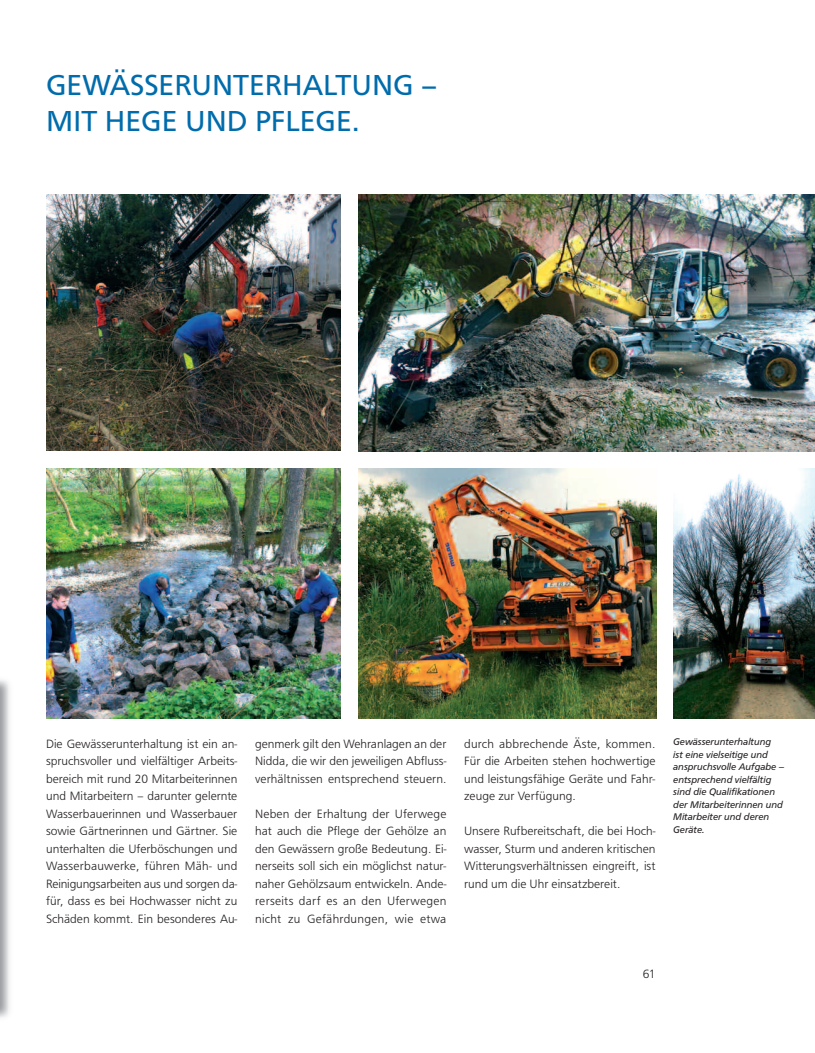
<style>
.page{position:relative;width:815px;height:1053px;background:#fff}
.page>*{position:absolute;margin:0;border:0;box-sizing:border-box;transform-origin:0 0}
.t1{font:30px/36px "Front Page";color:#006cac}
.t2{font:300 12.5px/17.5px "Front Page";color:#231f20;text-align:justify}
.t3{font:italic 10px/12.5px "Front Page";color:#231f20}
</style>
<div class="page">
<img style="left:46px;top:195px;width:294px;height:256px">
<img style="left:358px;top:468px;width:298px;height:250px">
<img style="left:358px;top:195px;width:457px;height:256px">
<img style="left:46px;top:468px;width:294px;height:250px">
<img style="left:673px;top:469px;width:142px;height:249px">
<img style="left:0;top:680px;width:10px;height:338px">
<h1 class="t1" style="left:46px;top:69px;width:393px">GEWÄSSERUNTERHALTUNG –<br>MIT HEGE UND PFLEGE.</h1>
<p class="t2" style="left:46px;top:735px;width:193px">Die Gewässerunterhaltung ist ein an&shy;spruchsvoller und vielfältiger Arbeits&shy;bereich mit rund 20 Mitarbeiterinnen und Mitarbeitern – darunter gelernte Wasserbauerinnen und Wasserbauer sowie Gärtnerinnen und Gärtner. Sie unterhalten die Uferböschungen und Wasserbauwerke, führen Mäh- und Reinigungsarbeiten aus und sorgen da&shy;für, dass es bei Hochwasser nicht zu Schäden kommt. Ein besonderes Au-</p>
<p class="t2" style="left:255px;top:735px;width:193px">genmerk gilt den Wehranlagen an der Nidda, die wir den jeweiligen Abfluss&shy;verhältnissen entsprechend steuern.</p>
<p class="t2" style="left:255px;top:805px;width:193px">Neben der Erhaltung der Uferwege hat auch die Pflege der Gehölze an den Gewässern große Bedeutung. Ei&shy;nerseits soll sich ein möglichst natur&shy;naher Gehölzsaum entwickeln. Ande&shy;rerseits darf es an den Uferwegen nicht zu Gefährdungen, wie etwa</p>
<p class="t2" style="left:464px;top:735px;width:193px">durch abbrechende Äste, kommen.<br>Für die Arbeiten stehen hochwertige und leistungsfähige Geräte und Fahr&shy;zeuge zur Verfügung.</p>
<p class="t2" style="left:464px;top:823px;width:193px">Unsere Rufbereitschaft, die bei Hoch&shy;wasser, Sturm und anderen kritischen Witterungsverhältnissen eingreift, ist rund um die Uhr einsatzbereit.</p>
<p class="t3" style="left:673px;top:736px;width:113px">Gewässerunterhaltung<br>ist eine vielseitige und anspruchsvolle Aufgabe – entsprechend vielfältig sind die Qualifikationen der Mitarbeiterinnen und<br>Mitarbeiter und deren<br>Geräte.</p>
<p class="t2" style="left:643px;top:965px;width:14px">61</p>
</div>
